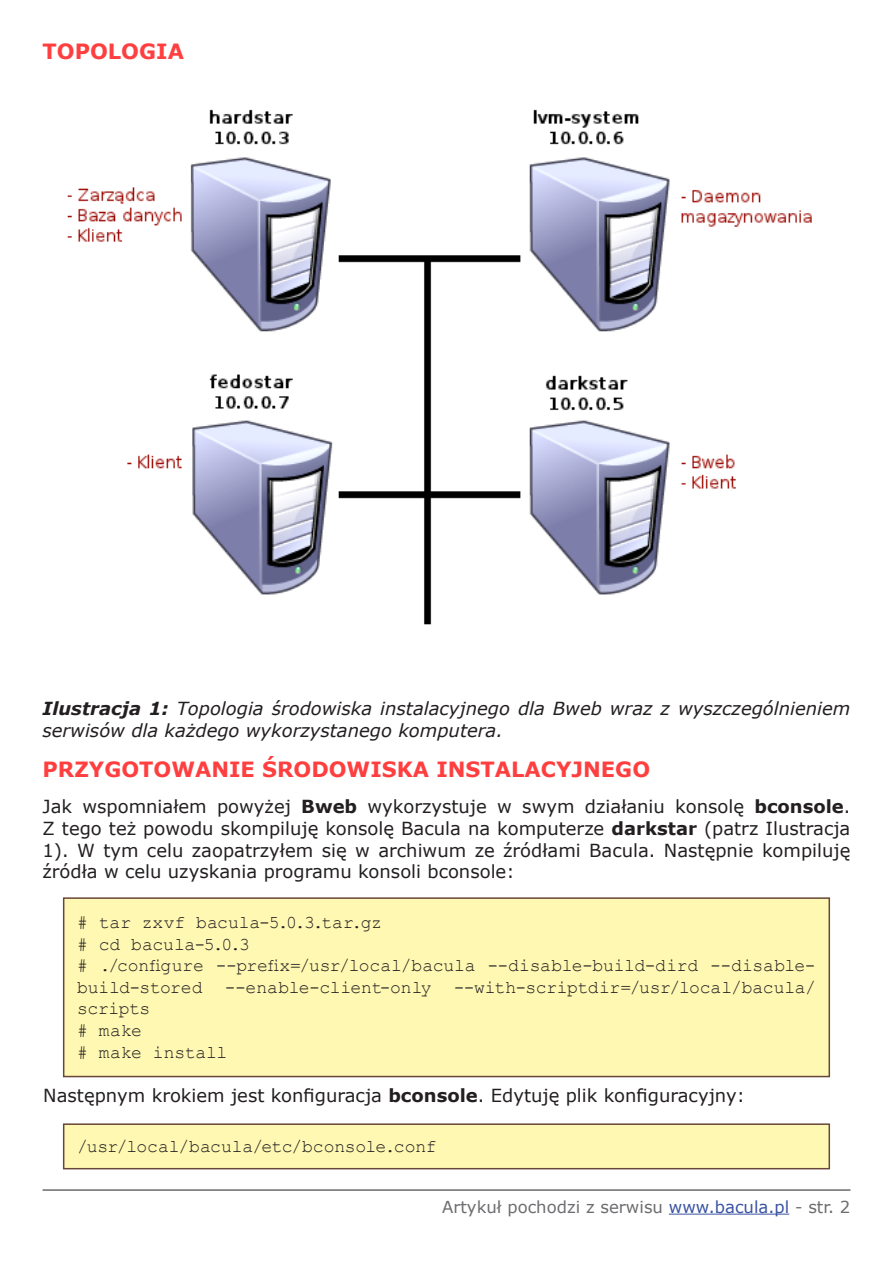
<style>
.page{position:relative;width:893px;height:1263px;background:#fff}
.page>*{position:absolute;margin:0;border:0;box-sizing:border-box;transform-origin:0 0}
.Nagłówek_2{font:700 21px "Verdana";color:#ff3f3f}
.Normalny__Web{font:18px/21.6px "Verdana";color:#231f20;text-align:justify}
.w_ramce{font:18px/21.6px "Courier New";letter-spacing:-.01em;color:#231f20;text-align:justify}
.Normalny__Web-2{font:italic 18px/21.6px "Verdana";color:#231f20}
.t1{font:16.5px "Verdana";color:#6c6d70}
.s1{font-weight:700}
.s2{color:#3a53a3}
</style>
<div class="page">
<hr style="left:43px;top:1190px;width:807px;height:1px;background:#231f20">
<hr style="left:669px;top:1213px;width:120px;height:1px;background:#3a53a3">
<img style="left:67px;top:109px;width:745px;height:516px">
<div style="left:64px;top:898px;width:765px;height:178px;background:#fff8b2"></div>
<div style="left:63px;top:897px;width:767px;height:180px;border:2px solid #684639"></div>
<div style="left:64px;top:1124px;width:765px;height:45px;background:#fff8b2"></div>
<div style="left:63px;top:1123px;width:767px;height:46px;border:2px solid #684639"></div>
<p class="Nagłówek_2" style="left:43px;top:38px;width:143px">TOPOLOGIA</p>
<p class="Normalny__Web-2" style="left:43px;top:697px;width:809px"><span class="s1">Ilustracja 1:</span> Topologia środowiska instalacyjnego dla Bweb wraz z wyszczególnieniem serwisów dla każdego wykorzystanego komputera.</p>
<p class="Nagłówek_2" style="left:43px;top:756px;width:609px">PRZYGOTOWANIE ŚRODOWISKA INSTALACYJNEGO</p>
<p class="Normalny__Web" style="left:43px;top:795px;width:809px">Jak wspomniałem powyżej <span class="s1">Bweb</span> wykorzystuje w swym działaniu konsolę <span class="s1">bconsole</span>.<br>Z tego też powodu skompiluję konsolę Bacula na komputerze <span class="s1">darkstar</span> (patrz Ilustracja 1). W tym celu zaopatrzyłem się w archiwum ze źródłami Bacula. Następnie kompiluję źródła w celu uzyskania programu konsoli bconsole:</p>
<p class="w_ramce" style="left:77px;top:911px;width:306px"># tar zxvf bacula-5.0.3.tar.gz</p>
<p class="w_ramce" style="left:77px;top:933px;width:174px"># cd bacula-5.0.3</p>
<p class="w_ramce" style="left:77px;top:954px;width:740px"># ./configure --prefix=/usr/local/bacula --disable-build-dird --disable&shy;build-stored --enable-client-only --with-scriptdir=/usr/local/bacula/ scripts</p>
<p class="w_ramce" style="left:77px;top:1019px;width:66px"># make</p>
<p class="w_ramce" style="left:77px;top:1041px;width:152px"># make install</p>
<p class="Normalny__Web" style="left:43px;top:1084px;width:703px">Następnym krokiem jest konfiguracja <span class="s1">bconsole</span>. Edytuję plik konfiguracyjny:</p>
<p class="w_ramce" style="left:77px;top:1135px;width:361px">/usr/local/bacula/etc/bconsole.conf</p>
<p class="t1" style="left:442px;top:1196px;width:410px">Artykuł pochodzi z serwisu <span class="s2">www.bacula.pl</span> - str. 2</p>
</div>
